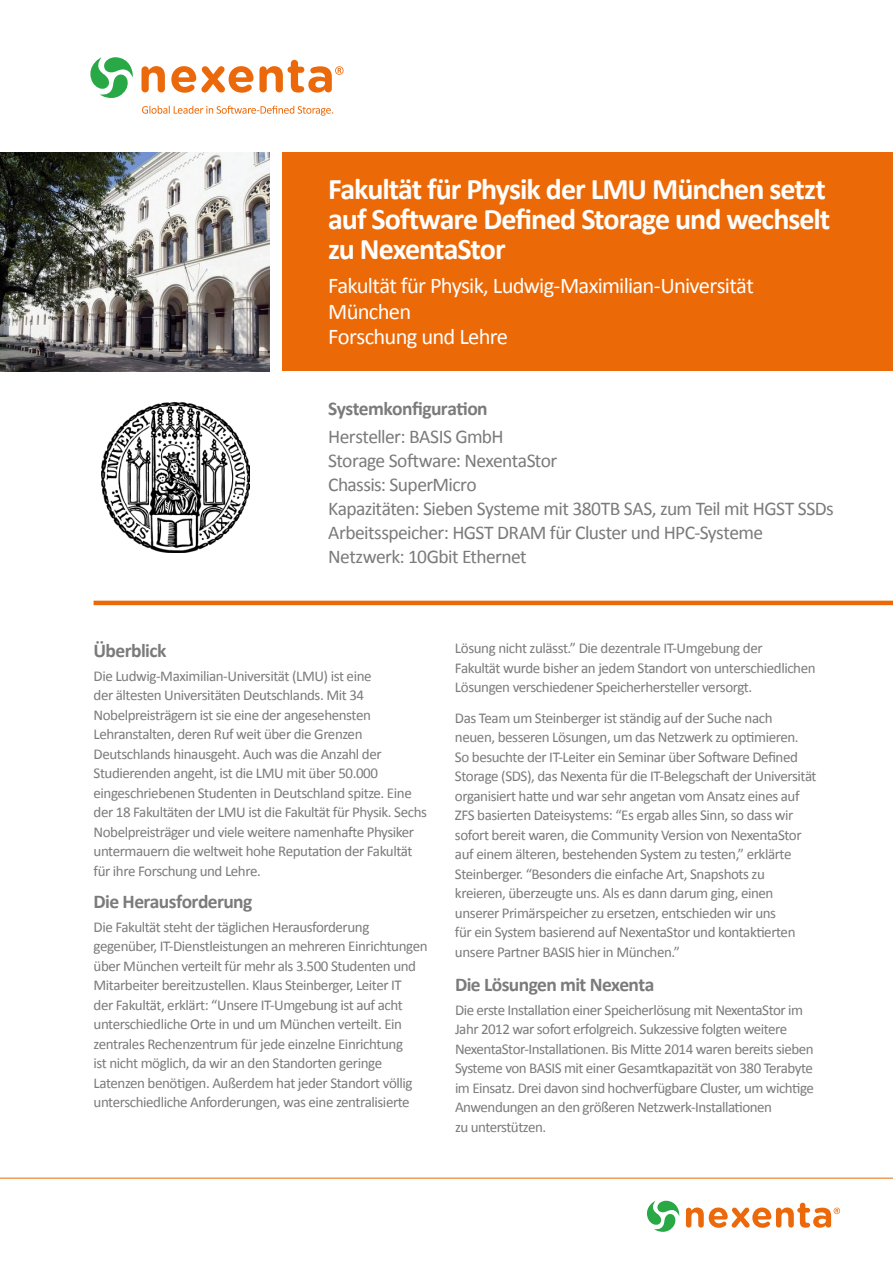
<style>
.page{position:relative;width:893px;height:1263px;background:#fff}
.page>*{position:absolute;margin:0;border:0;box-sizing:border-box;transform-origin:0 0}
.t1{font:700 30px/30px "Calibri";letter-spacing:-.035em;color:#fff}
.t2{font:22.5px/25.5px "Calibri";letter-spacing:-.035em;color:#fff}
.t3{font:19.5px/24px "Calibri";letter-spacing:-.03em;color:#7c7b7b}
.t4{font:700 19.5px "Calibri";letter-spacing:-.03em;color:#7c7b7b}
.t5{font:15px/19.5px "Calibri";letter-spacing:-.03em;color:#7c7b7b}
</style>
<div class="page">
<div style="left:283px;top:153px;width:610px;height:218px;background:#ec6907"></div>
<img style="left:0;top:153px;width:269px;height:218px">
<img style="left:102px;top:403px;width:147px;height:150px">
<hr style="left:0;top:1178px;width:893px;height:1px;background:#ec6907">
<hr style="left:94px;top:601px;width:799px;height:4px;background:#ec6907">
<svg style="left:142px;top:66px;width:23px;height:26px"></svg>
<svg style="left:171px;top:66px;width:82px;height:27px"></svg>
<svg style="left:90px;top:57px;width:43px;height:41px"></svg>
<svg style="left:142px;top:106px;width:191px;height:10px"></svg>
<svg style="left:259px;top:60px;width:84px;height:33px"></svg>
<svg style="left:647px;top:1201px;width:33px;height:31px"></svg>
<svg style="left:686px;top:1203px;width:154px;height:25px"></svg>
<h1 class="t1" style="left:328px;top:174px;width:503px">Fakultät für Physik der LMU München setzt auf Software Defined Storage und wechselt zu NexentaStor</h1>
<h2 class="t2" style="left:328px;top:273px;width:427px">Fakultät für Physik, Ludwig-Maximilian-Universität<br>München<br>Forschung und Lehre</h2>
<h3 class="t4" style="left:328px;top:396px;width:161px">Systemkonfiguration</h3>
<h3 class="t3" style="left:328px;top:425px;width:507px">Hersteller: BASIS GmbH<br>Storage Software: NexentaStor<br>Chassis: SuperMicro<br>Kapazitäten: Sieben Systeme mit 380TB SAS, zum Teil mit HGST SSDs Arbeitsspeicher: HGST DRAM für Cluster und HPC-Systeme Netzwerk: 10Gbit Ethernet</h3>
<h3 class="t4" style="left:94px;top:638px;width:74px">Überblick</h3>
<p class="t5" style="left:94px;top:666px;width:335px">Die Ludwig-Maximilian-Universität (LMU) ist eine<br>der ältesten Universitäten Deutschlands. Mit 34<br>Nobelpreisträgern ist sie eine der angesehensten Lehranstalten, deren Ruf weit über die Grenzen Deutschlands hinausgeht. Auch was die Anzahl der Studierenden angeht, ist die LMU mit über 50.000 eingeschriebenen Studenten in Deutschland spitze. Eine der 18 Fakultäten der LMU ist die Fakultät für Physik. Sechs Nobelpreisträger und viele weitere namenhafte Physiker untermauern die weltweit hohe Reputation der Fakultät für ihre Forschung und Lehre.</p>
<h3 class="t4" style="left:94px;top:889px;width:160px">Die Herausforderung</h3>
<p class="t5" style="left:94px;top:917px;width:336px">Die Fakultät steht der täglichen Herausforderung gegenüber, IT-Dienstleistungen an mehreren Einrichtungen über München verteilt für mehr als 3.500 Studenten und Mitarbeiter bereitzustellen. Klaus Steinberger, Leiter IT<br>der Fakultät, erklärt: “Unsere IT-Umgebung ist auf acht unterschiedliche Orte in und um München verteilt. Ein zentrales Rechenzentrum für jede einzelne Einrichtung<br>ist nicht möglich, da wir an den Standorten geringe Latenzen benötigen. Außerdem hat jeder Standort völlig unterschiedliche Anforderungen, was eine zentralisierte</p>
<p class="t5" style="left:455px;top:639px;width:362px">Lösung nicht zulässt.” Die dezentrale IT-Umgebung der<br>Fakultät wurde bisher an jedem Standort von unterschiedlichen<br>Lösungen verschiedener Speicherhersteller versorgt.</p>
<p class="t5" style="left:455px;top:708px;width:363px">Das Team um Steinberger ist ständig auf der Suche nach<br>neuen, besseren Lösungen, um das Netzwerk zu optimieren.<br>So besuchte der IT-Leiter ein Seminar über Software Defined Storage (SDS), das Nexenta für die IT-Belegschaft der Universität organisiert hatte und war sehr angetan vom Ansatz eines auf ZFS basierten Dateisystems: “Es ergab alles Sinn, so dass wir sofort bereit waren, die Community Version von NexentaStor auf einem älteren, bestehenden System zu testen,” erklärte Steinberger. “Besonders die einfache Art, Snapshots zu kreieren, überzeugte uns. Als es dann darum ging, einen unserer Primärspeicher zu ersetzen, entschieden wir uns<br>für ein System basierend auf NexentaStor und kontaktierten unsere Partner BASIS hier in München.”</p>
<h3 class="t4" style="left:455px;top:972px;width:201px">Die Lösungen mit Nexenta</h3>
<p class="t5" style="left:455px;top:1000px;width:361px">Die erste Installation einer Speicherlösung mit NexentaStor im Jahr 2012 war sofort erfolgreich. Sukzessive folgten weitere NexentaStor-Installationen. Bis Mitte 2014 waren bereits sieben Systeme von BASIS mit einer Gesamtkapazität von 380 Terabyte im Einsatz. Drei davon sind hochverfügbare Cluster, um wichtige Anwendungen an den größeren Netzwerk-Installationen<br>zu unterstützen.</p>
</div>
